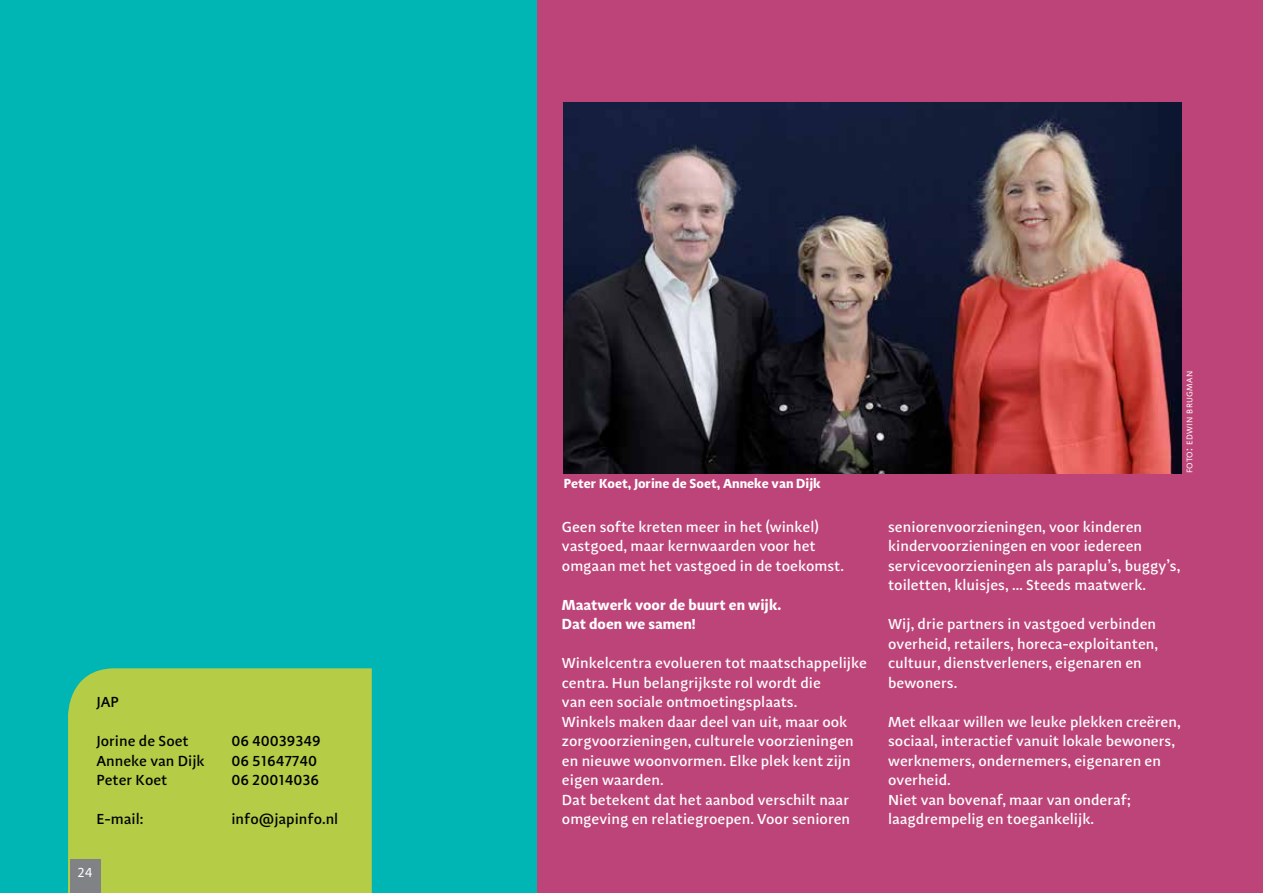
<style>
.page{position:relative;width:1263px;height:893px;background:#fff}
.page>*{position:absolute;margin:0;border:0;box-sizing:border-box;transform-origin:0 0}
.t1{font:500 15px/19.5px "Adagio Sans";color:#fff}
.t2{font:500 15px "Adagio Sans";color:#000}
.t3{font:700 15px/19.5px "Adagio Sans";color:#fff}
.t4{font:700 13.5px "Adagio Sans";color:#fff}
.t5{font:13.5px "Adagio Sans";color:#fff}
.t6{font:8.4px "Adagio Sans";letter-spacing:.03em;color:#fff}
.s1{font-size:12px}
</style>
<div class="page">
<div style="left:0;top:0;width:549px;height:893px;background:#00b6b5"></div>
<div style="left:537px;top:0;width:726px;height:893px;background:#bd4478"></div>
<div style="left:68px;top:668px;width:304px;height:225px;background:#b4cc46"></div>
<img style="left:564px;top:103px;width:618px;height:370px">
<div style="left:70px;top:860px;width:30px;height:33px;background:#808285"></div>
<p class="t2" style="left:96px;top:693px;width:24px">JAP</p>
<p class="t2" style="left:96px;top:732px;width:94px">Jorine de Soet</p>
<p class="t2" style="left:231px;top:732px;width:91px">06 40039349</p>
<p class="t2" style="left:96px;top:751px;width:110px">Anneke van Dijk</p>
<p class="t2" style="left:231px;top:751px;width:87px">06 51647740</p>
<p class="t2" style="left:96px;top:771px;width:73px">Peter Koet</p>
<p class="t2" style="left:231px;top:771px;width:89px">06 20014036</p>
<p class="t2" style="left:96px;top:810px;width:49px">E-mail:</p>
<p class="t2" style="left:231px;top:810px;width:108px">info@japinfo.nl</p>
<p class="t5" style="left:78px;top:864px;width:16px">24</p>
<p class="t4" style="left:564px;top:475px;width:259px">Peter Koet, Jorine de Soet, Anneke van Dijk</p>
<p class="t1" style="left:562px;top:517px;width:284px">Geen softe kreten meer in het (winkel) vastgoed, maar kernwaarden voor het omgaan met het vastgoed in de toekomst.</p>
<p class="t3" style="left:562px;top:595px;width:221px">Maatwerk voor de buurt en wijk.<br>Dat doen we samen!</p>
<p class="t1" style="left:562px;top:654px;width:307px">Winkelcentra evolueren tot maatschappelijke centra. Hun belangrijkste rol wordt die<br>van een sociale ontmoetingsplaats.<br>Winkels maken daar deel van uit, maar ook zorgvoorzieningen, culturele voorzieningen en nieuwe woonvormen. Elke plek kent zijn eigen waarden.<br>Dat betekent dat het aanbod verschilt naar omgeving en relatiegroepen. Voor senioren</p>
<p class="t6" style="left:1184px;top:473px;width:104px;rotate:-90deg">foto<span class="s1">:</span> edwin brugman</p>
<p class="t1" style="left:888px;top:517px;width:294px">seniorenvoorzieningen, voor kinderen kindervoorzieningen en voor iedereen servicevoorzieningen als paraplu’s, buggy’s, toiletten, kluisjes, … Steeds maatwerk.</p>
<p class="t1" style="left:888px;top:615px;width:271px">Wij, drie partners in vastgoed verbinden overheid, retailers, horeca-exploitanten, cultuur, dienstverleners, eigenaren en bewoners.</p>
<p class="t1" style="left:888px;top:712px;width:294px">Met elkaar willen we leuke plekken creëren, sociaal, interactief vanuit lokale bewoners, werknemers, ondernemers, eigenaren en overheid.<br>Niet van bovenaf, maar van onderaf; laagdrempelig en toegankelijk.</p>
</div>
